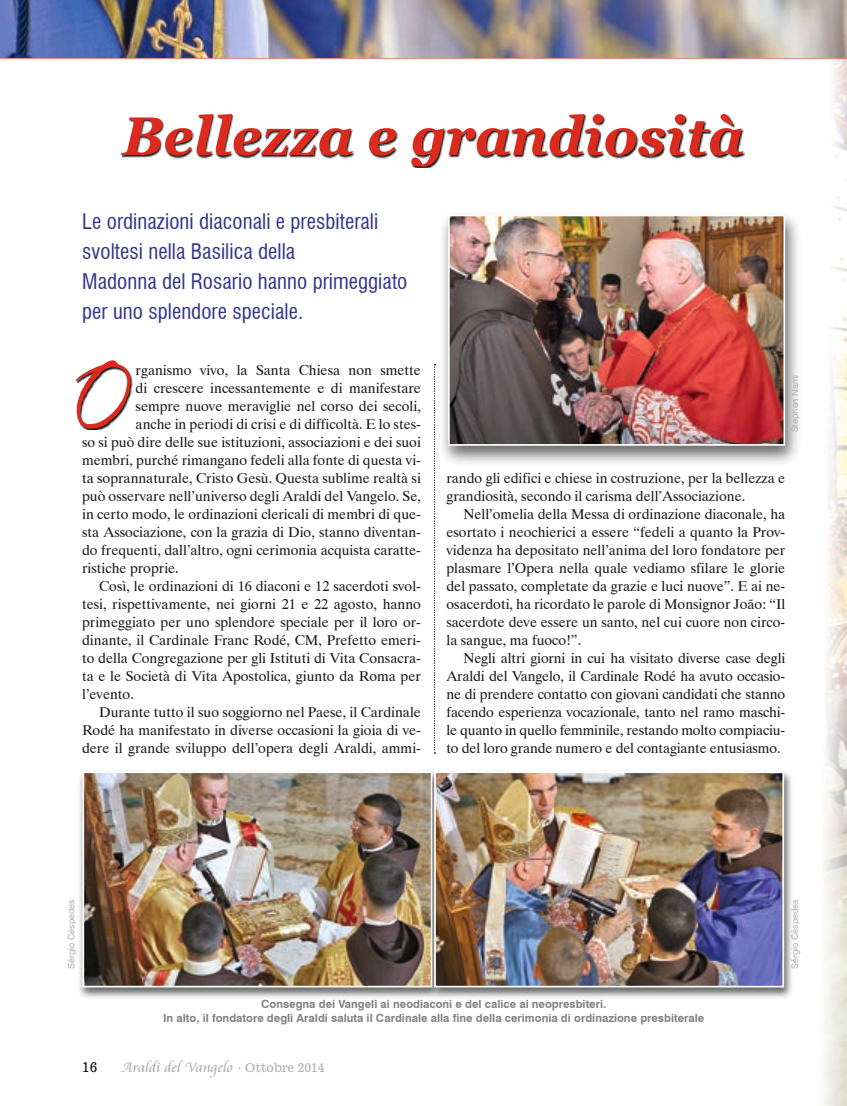
<style>
.page{position:relative;width:847px;height:1106px;background:#fff}
.page>*{position:absolute;margin:0;border:0;box-sizing:border-box;transform-origin:0 0}
.t1{font:103.8px "Ex Ponto";color:#db2b1e}
.t2{font:italic 700 54px "Georgia";color:#db2b1e}
.t3{font:condensed 21px/30px "Swiss 721 BT";letter-spacing:.005em;color:#31358b}
.t4{font:15px "Cataneo Especial";color:#afb0b0}
.t5{font:14.25px/18px "Dutch 801 BT";color:#151616;text-align:justify}
.t6{font:13.5px "News 701 BT Roman A";color:#151616}
.t7{font:700 11.25px/13.5px "Swiss 721 BT";color:#818281;text-align:center}
.t8{font:9px "Swiss 721 BT";letter-spacing:.005em;color:#afb0b0}
.s1{font-family:"News 701 BT Roman A";font-size:12px}
</style>
<div class="page">
<img style="left:823px;top:59px;width:23px;height:1047px">
<div style="left:77px;top:768px;width:364px;height:230px;background:#151616;opacity:.65"></div>
<img style="left:82px;top:770px;width:347px;height:218px">
<div style="left:429px;top:768px;width:363px;height:230px;background:#151616;opacity:.65"></div>
<img style="left:433px;top:770px;width:351px;height:218px">
<div style="left:438px;top:209px;width:363px;height:258px;background:#151616;opacity:.65"></div>
<img style="left:447px;top:214px;width:338px;height:232px">
<svg style="left:122px;top:115px;width:622px;height:53px"></svg>
<svg style="left:77px;top:362px;width:55px;height:68px"></svg>
<img style="left:0;top:0;width:846px;height:56px">
<hr style="left:0;top:56px;width:846px;height:3px;background:#db2b1e">
<svg style="left:434px;top:364px;width:1px;height:389px"></svg>
<h2 class="t2" style="left:122px;top:101px;width:622px">Bellezza e grandiosità</h2>
<h3 class="t3" style="left:82px;top:206px;width:326px">Le ordinazioni diaconali e presbiterali svoltesi nella Basilica della<br>Madonna del Rosario hanno primeggiato per uno splendore speciale.</h3>
<h1 class="t1" style="left:67px;top:344px;width:70px">O</h1>
<p class="t5" style="left:136px;top:361px;width:287px">rganismo vivo, la Santa Chiesa non smette</p>
<p class="t5" style="left:136px;top:379px;width:287px">di crescere incessantemente e di manifestare</p>
<p class="t5" style="left:136px;top:397px;width:287px">sempre nuove meraviglie nel corso dei secoli,</p>
<p class="t5" style="left:136px;top:415px;width:286px">anche in periodi di crisi e di difficoltà. E lo stes-</p>
<p class="t5" style="left:82px;top:433px;width:340px">so si può dire delle sue istituzioni, associazioni e dei suoi</p>
<p class="t5" style="left:82px;top:451px;width:340px">membri, purché rimangano fedeli alla fonte di questa vi-</p>
<p class="t5" style="left:82px;top:469px;width:340px">ta soprannaturale, Cristo Gesù. Questa sublime realtà si</p>
<p class="t5" style="left:82px;top:487px;width:340px">può osservare nell’universo degli Araldi del Vangelo. Se,</p>
<p class="t5" style="left:82px;top:505px;width:340px">in certo modo, le ordinazioni clericali di membri di que-</p>
<p class="t5" style="left:82px;top:523px;width:340px">sta Associazione, con la grazia di Dio, stanno diventan-</p>
<p class="t5" style="left:82px;top:541px;width:340px">do frequenti, dall’altro, ogni cerimonia acquista caratte-</p>
<p class="t5" style="left:82px;top:559px;width:98px">ristiche proprie.</p>
<p class="t5" style="left:99px;top:577px;width:323px">Così, le ordinazioni di 16 diaconi e 12 sacerdoti svol-</p>
<p class="t5" style="left:82px;top:595px;width:340px">tesi, rispettivamente, nei giorni 21 e 22 agosto, hanno</p>
<p class="t5" style="left:82px;top:613px;width:340px">primeggiato per uno splendore speciale per il loro or-</p>
<p class="t5" style="left:82px;top:631px;width:340px">dinante, il Cardinale Franc Rodé, CM, Prefetto emeri-</p>
<p class="t5" style="left:82px;top:649px;width:340px">to della Congregazione per gli Istituti di Vita Consacra-</p>
<p class="t5" style="left:82px;top:667px;width:340px">ta e le Società di Vita Apostolica, giunto da Roma per</p>
<p class="t5" style="left:82px;top:685px;width:53px">l’evento.</p>
<p class="t5" style="left:99px;top:703px;width:323px">Durante tutto il suo soggiorno nel Paese, il Cardinale</p>
<p class="t5" style="left:82px;top:721px;width:340px">Rodé ha manifestato in diverse occasioni la gioia di ve-</p>
<p class="t5" style="left:82px;top:739px;width:340px">dere il grande sviluppo dell’opera degli Araldi, ammi-</p>
<p class="t8" style="left:789px;top:432px;width:59px;rotate:-90deg">Stephen Nami</p>
<p class="t5" style="left:446px;top:469px;width:340px">rando gli edifici e chiese in costruzione, per la bellezza e grandiosità, secondo il carisma dell’Associazione.</p>
<p class="t5" style="left:446px;top:505px;width:340px;text-indent:17px">Nell’omelia della Messa di ordinazione diaconale, ha esortato i neochierici a essere “fedeli a quanto la Prov&shy;videnza ha depositato nell’anima del loro fondatore per plasmare l’Opera nella quale vediamo sfilare le glorie del passato, completate da grazie e luci nuove”. E ai ne&shy;osacerdoti, ha ricordato le parole di Monsignor João: “Il sacerdote deve essere un santo, nel cui cuore non circo&shy;la sangue, ma fuoco!”.</p>
<p class="t5" style="left:446px;top:649px;width:340px;text-indent:17px">Negli altri giorni in cui ha visitato diverse case degli Araldi del Vangelo, il Cardinale Rodé ha avuto occasio&shy;ne di prendere contatto con giovani candidati che stanno facendo esperienza vocazionale, tanto nel ramo maschi&shy;le quanto in quello femminile, restando molto compiaciu&shy;to del loro grande numero e del contagiante entusiasmo.</p>
<p class="t8" style="left:66px;top:969px;width:71px;rotate:-90deg">Sérgio Céspedes</p>
<p class="t8" style="left:789px;top:969px;width:71px;rotate:-90deg">Sérgio Céspedes</p>
<p class="t7" style="left:163px;top:997px;width:542px">Consegna dei Vangeli ai neodiaconi e del calice ai neopresbiteri.<br>In alto, il fondatore degli Araldi saluta il Cardinale alla fine della cerimonia di ordinazione presbiterale</p>
<p class="t6" style="left:82px;top:1058px;width:17px">16</p>
<p class="t4" style="left:122px;top:1057px;width:204px">Araldi del Vangelo <sub>·</sub> <span class="s1">Ottobre 2014</span></p>
</div>
